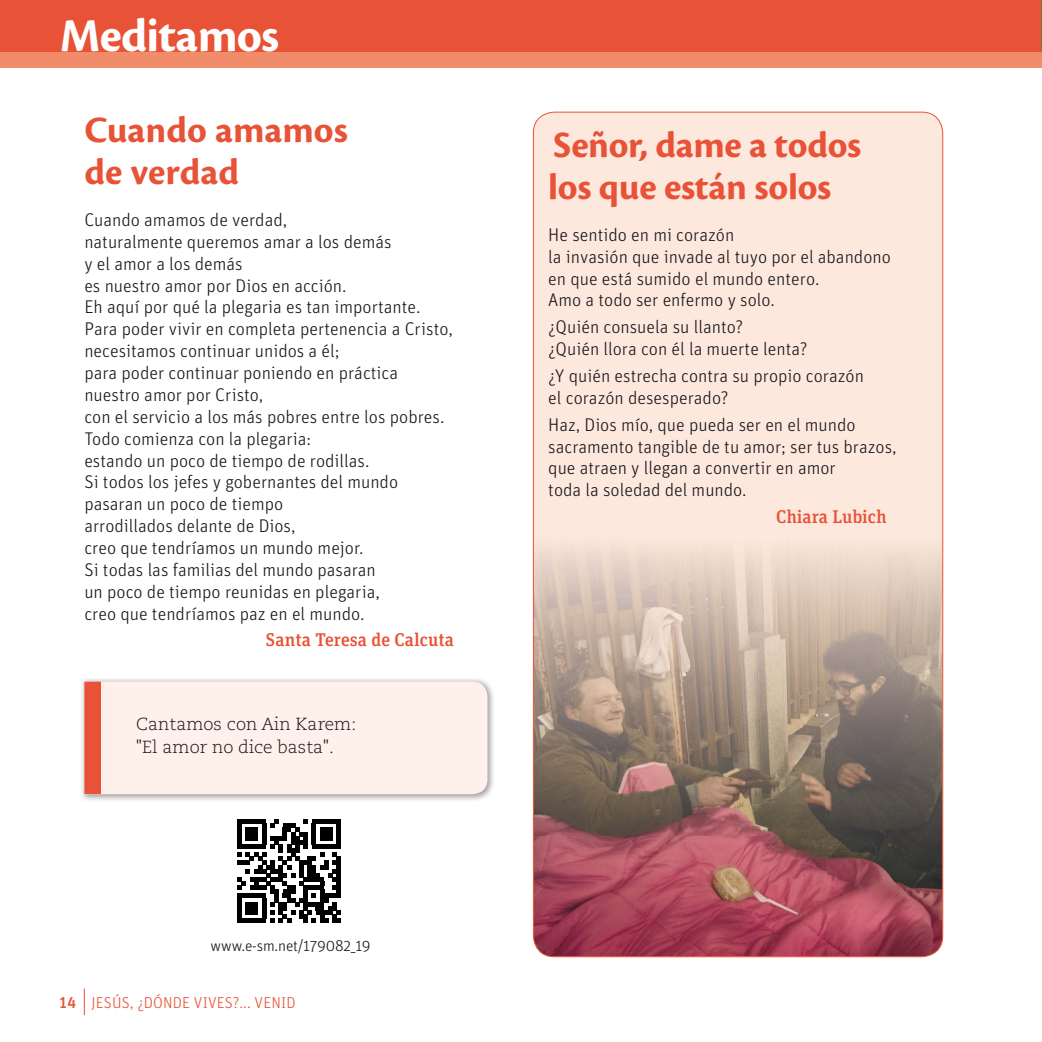
<style>
.page{position:relative;width:1042px;height:1042px;background:#fff}
.page>*{position:absolute;margin:0;border:0;box-sizing:border-box;transform-origin:0 0}
.t1{font:700 49px "Cronos Pro";letter-spacing:-.015em;color:#fff}
.t2{font:700 38.5px/42px "Cronos Pro";letter-spacing:-.005em;color:#e85236}
.t3{font:300 18.38px/21.9px "Unit Pro";color:#1a171c}
.t4{font:500 18.38px "Unit Slab Pro";color:#e85236}
.t5{font:300 17.5px/23.6px "Caecilia LT Std";color:#1a171c}
.t6{font:300 15.75px "Unit Pro";letter-spacing:.01em;color:#e85236}
.t7{font:300 15.75px "Unit Pro";letter-spacing:-.01em;color:#1a171c}
.s1{font-weight:500}
</style>
<div class="page">
<div style="left:533px;top:112px;width:410px;height:845px;background:#fde8de;border-radius:21px"></div>
<img style="left:533px;top:545px;width:410px;height:412px">
<div style="left:0;top:39px;width:1042px;height:29px;background:#f08c6a"></div>
<div style="left:0;top:0;width:1042px;height:52px;background:#e85236"></div>
<img style="left:82px;top:679px;width:411px;height:121px">
<div style="left:101px;top:682px;width:386px;height:112px;background:#fef0ea"></div>
<div style="left:84px;top:682px;width:17px;height:112px;background:#e85236"></div>
<svg style="left:84px;top:988px;width:1px;height:27px"></svg>
<svg style="left:237px;top:819px;width:103px;height:103px"></svg>
<h1 class="t1" style="left:60px;top:17px;width:221px">Meditamos</h1>
<h2 class="t2" style="left:84px;top:112px;width:265px">Cuando amamos de verdad</h2>
<p class="t3" style="left:84px;top:210px;width:370px">Cuando amamos de verdad,<br>naturalmente queremos amar a los demás<br>y el amor a los demás<br>es nuestro amor por Dios en acción.<br>Eh aquí por qué la plegaria es tan importante.<br>Para poder vivir en completa pertenencia a Cristo, necesitamos continuar unidos a él;<br>para poder continuar poniendo en práctica nuestro amor por Cristo,<br>con el servicio a los más pobres entre los pobres.<br>Todo comienza con la plegaria:<br>estando un poco de tiempo de rodillas.<br>Si todos los jefes y gobernantes del mundo pasaran un poco de tiempo<br>arrodillados delante de Dios,<br>creo que tendríamos un mundo mejor.<br>Si todas las familias del mundo pasaran<br>un poco de tiempo reunidas en plegaria,<br>creo que tendríamos paz en el mundo.</p>
<p class="t4" style="left:266px;top:629px;width:190px">Santa Teresa de Calcuta</p>
<p class="t5" style="left:136px;top:713px;width:222px">Cantamos con Ain Karem: "El amor no dice basta".</p>
<p class="t7" style="left:210px;top:940px;width:162px">www.e-sm.net/179082_19</p>
<p class="t6" style="left:59px;top:997px;width:238px"><span class="s1">14</span> JESÚS, ¿DÓNDE VIVES?... VENID</p>
<h2 class="t2" style="left:548px;top:127px;width:315px">Señor, dame a todos los que están solos</h2>
<p class="t3" style="left:548px;top:225px;width:344px">He sentido en mi corazón<br>la invasión que invade al tuyo por el abandono en que está sumido el mundo entero.<br>Amo a todo ser enfermo y solo.</p>
<p class="t3" style="left:548px;top:318px;width:261px">¿Quién consuela su llanto?<br>¿Quién llora con él la muerte lenta?</p>
<p class="t3" style="left:548px;top:366px;width:317px">¿Y quién estrecha contra su propio corazón el corazón desesperado?</p>
<p class="t3" style="left:548px;top:415px;width:350px">Haz, Dios mío, que pueda ser en el mundo sacramento tangible de tu amor; ser tus brazos, que atraen y llegan a convertir en amor<br>toda la soledad del mundo.</p>
<p class="t4" style="left:776px;top:506px;width:112px">Chiara Lubich</p>
</div>
